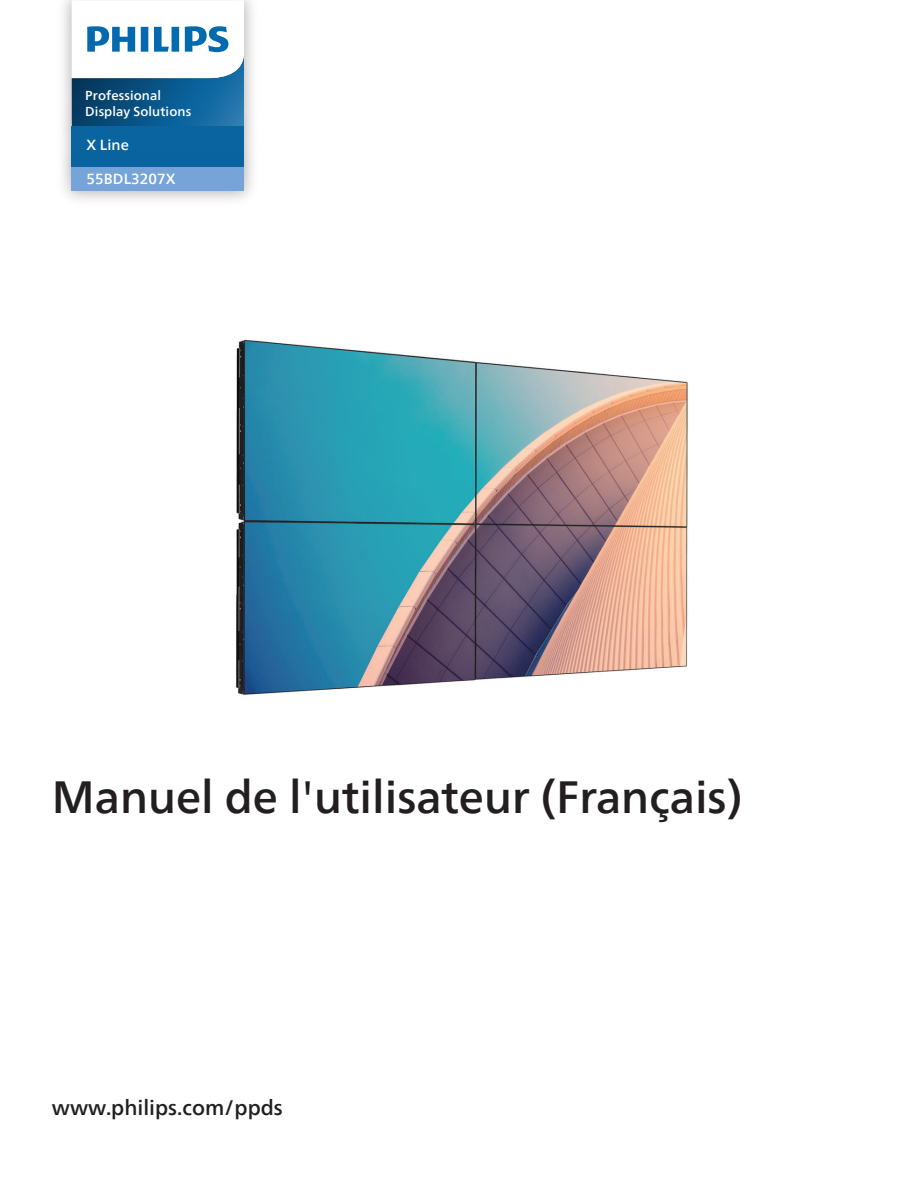
<style>
.page{position:relative;width:918px;height:1188px;background:#fff}
.page>*{position:absolute;margin:0;border:0;box-sizing:border-box;transform-origin:0 0}
.基本段落副本{font:500 45px "Neue Frutiger World";color:#231f20}
.基本段落副本-2{font:500 21px "Neue Frutiger World";color:#231f20}
.t1{font:500 14.55px "Neue Frutiger World";letter-spacing:.005em;color:#fff}
.t2{font:500 12.9px/15.6px "Neue Frutiger World";letter-spacing:.01em;color:#fff}
</style>
<div class="page">
<img style="left:236px;top:339px;width:452px;height:356px">
<img style="left:63px;top:0;width:190px;height:105px">
<svg style="left:72px;top:0;width:172px;height:105px"></svg>
<img style="left:63px;top:105px;width:190px;height:41px">
<div style="left:72px;top:126px;width:172px;height:41px;background:#0a649f"></div>
<img style="left:63px;top:146px;width:190px;height:54px">
<div style="left:72px;top:167px;width:172px;height:24px;background:#77a4d8"></div>
<p class="t2" style="left:85px;top:88px;width:107px">Professional<br>Display Solutions</p>
<p class="t1" style="left:87px;top:133px;width:44px">X Line</p>
<p class="t1" style="left:87px;top:166px;width:91px">55BDL3207X</p>
<p class="基本段落副本" style="left:52px;top:760px;width:692px">Manuel de l'utilisateur (Français)</p>
<p class="基本段落副本-2" style="left:52px;top:1090px;width:232px">www.philips.com/ppds</p>
</div>
